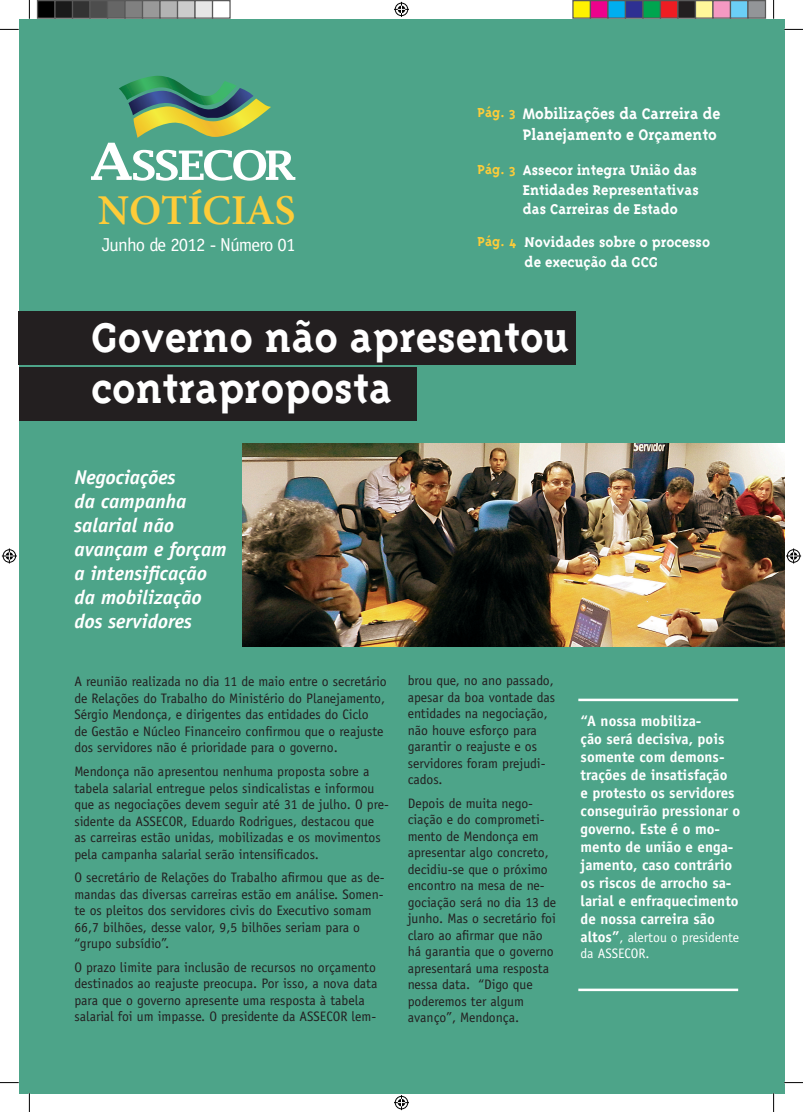
<style>
.page{position:relative;width:803px;height:1112px;background:#fff}
.page>*{position:absolute;margin:0;border:0;box-sizing:border-box;transform-origin:0 0}
.t1{font:700 47.5px/51px "Triplex Serif";color:#fff}
.t2{font:600 42.5px "Minion Pro";letter-spacing:-.01em;color:#fecc39}
.t3{font:italic 700 20px/24px "Officina Sans";color:#fff}
.t4{font:18.75px "Officina Sans";letter-spacing:-.04em;color:#fff}
.t5{font:700 17.5px/21px "Triplex Serif";color:#fff}
.t6{font:700 16.25px/19.5px "Triplex Serif";color:#fff;text-align:justify}
.t7{font:700 15px/18px "Officina Sans";color:#fff}
.t8{font:700 15px "Triplex Serif";color:#fecc39}
.t9{font:13.75px/16.5px "Officina Sans";color:#231f20}
.t10{font:13.75px/16.5px "Officina Sans";color:#fff}
.s1{font-size:15px;color:#fecc39}
.s2{font-weight:700;font-size:15px}
</style>
<div class="page">
<div style="left:19px;top:19px;width:765px;height:1073px;background:#4da489"></div>
<img style="left:242px;top:443px;width:542px;height:203px">
<svg style="left:91px;top:76px;width:204px;height:105px"></svg>
<div style="left:19px;top:311px;width:557px;height:53px;background:#231f20"></div>
<div style="left:19px;top:367px;width:397px;height:53px;background:#231f20"></div>
<hr style="left:578px;top:698px;width:160px;height:3px;background:#fff">
<hr style="left:578px;top:988px;width:160px;height:2px;background:#fff">
<svg style="left:0;top:29px;width:19px;height:1px"></svg>
<svg style="left:784px;top:29px;width:19px;height:1px"></svg>
<svg style="left:0;top:1082px;width:19px;height:1px"></svg>
<svg style="left:784px;top:1081px;width:19px;height:2px"></svg>
<svg style="left:29px;top:0;width:1px;height:19px"></svg>
<svg style="left:29px;top:1092px;width:1px;height:19px"></svg>
<svg style="left:773px;top:0;width:1px;height:19px"></svg>
<svg style="left:773px;top:1092px;width:1px;height:19px"></svg>
<svg style="left:394px;top:2px;width:15px;height:15px"></svg>
<svg style="left:394px;top:1095px;width:15px;height:14px"></svg>
<svg style="left:2px;top:548px;width:15px;height:15px"></svg>
<svg style="left:786px;top:548px;width:15px;height:15px"></svg>
<div style="left:38px;top:1px;width:17px;height:17px;background:#000"></div>
<div style="left:37px;top:0;width:19px;height:19px;border:1px solid #595959"></div>
<div style="left:55px;top:1px;width:18px;height:17px;background:#1a1a1a"></div>
<div style="left:54px;top:0;width:19px;height:19px;border:1px solid #595959"></div>
<div style="left:73px;top:1px;width:17px;height:17px;background:#333"></div>
<div style="left:72px;top:0;width:19px;height:19px;border:1px solid #595959"></div>
<div style="left:90px;top:1px;width:18px;height:17px;background:#4d4d4d"></div>
<div style="left:89px;top:0;width:19px;height:19px;border:1px solid #595959"></div>
<div style="left:108px;top:1px;width:17px;height:17px;background:#666"></div>
<div style="left:107px;top:0;width:19px;height:19px;border:1px solid #595959"></div>
<div style="left:125px;top:1px;width:18px;height:17px;background:#808080"></div>
<div style="left:124px;top:0;width:19px;height:19px;border:1px solid #595959"></div>
<div style="left:143px;top:1px;width:17px;height:17px;background:#999"></div>
<div style="left:142px;top:0;width:19px;height:19px;border:1px solid #595959"></div>
<div style="left:160px;top:1px;width:18px;height:17px;background:#b3b3b3"></div>
<div style="left:159px;top:0;width:19px;height:19px;border:1px solid #595959"></div>
<div style="left:178px;top:1px;width:17px;height:17px;background:#ccc"></div>
<div style="left:177px;top:0;width:19px;height:19px;border:1px solid #595959"></div>
<div style="left:195px;top:1px;width:18px;height:17px;background:#e6e6e6"></div>
<div style="left:194px;top:0;width:19px;height:19px;border:1px solid #595959"></div>
<div style="left:212px;top:0;width:19px;height:19px;border:1px solid #595959"></div>
<div style="left:573px;top:1px;width:17px;height:17px;background:#fff101"></div>
<div style="left:572px;top:0;width:19px;height:19px;border:1px solid #595959"></div>
<div style="left:590px;top:1px;width:18px;height:17px;background:#ed028c"></div>
<div style="left:590px;top:0;width:18px;height:19px;border:1px solid #595959"></div>
<div style="left:608px;top:1px;width:17px;height:17px;background:#00aeef"></div>
<div style="left:607px;top:0;width:19px;height:19px;border:1px solid #595959"></div>
<div style="left:625px;top:1px;width:18px;height:17px;background:#2e3092"></div>
<div style="left:625px;top:0;width:18px;height:19px;border:1px solid #595959"></div>
<div style="left:643px;top:1px;width:17px;height:17px;background:#00a54f"></div>
<div style="left:642px;top:0;width:19px;height:19px;border:1px solid #595959"></div>
<div style="left:660px;top:1px;width:18px;height:17px;background:#ee1d23"></div>
<div style="left:660px;top:0;width:18px;height:19px;border:1px solid #595959"></div>
<div style="left:678px;top:1px;width:17px;height:17px;background:#231f20"></div>
<div style="left:677px;top:0;width:19px;height:19px;border:1px solid #595959"></div>
<div style="left:695px;top:1px;width:18px;height:17px;background:#fff79a"></div>
<div style="left:695px;top:0;width:18px;height:19px;border:1px solid #595959"></div>
<div style="left:713px;top:1px;width:17px;height:17px;background:#f499c2"></div>
<div style="left:712px;top:0;width:19px;height:19px;border:1px solid #595959"></div>
<div style="left:730px;top:1px;width:18px;height:17px;background:#6bcff6"></div>
<div style="left:730px;top:0;width:18px;height:19px;border:1px solid #595959"></div>
<div style="left:748px;top:1px;width:17px;height:17px;background:#939598"></div>
<div style="left:747px;top:0;width:19px;height:19px;border:1px solid #595959"></div>
<p class="t8" style="left:477px;top:104px;width:40px">Pág. 3</p>
<p class="t5" style="left:523px;top:103px;width:199px">Mobilizações da Carreira de<br>Planejamento e Orçamento</p>
<p class="t6" style="left:523px;top:160px;width:177px;text-indent:-45px"><span class="s1">Pág. 3</span> Assecor integra União das Entidades Representativas das Carreiras de Estado</p>
<p class="t6" style="left:525px;top:232px;width:187px">Novidades sobre o processo de execução da GCG</p>
<h2 class="t2" style="left:98px;top:180px;width:199px">NOTÍCIAS</h2>
<h3 class="t4" style="left:102px;top:234px;width:195px">Junho de 2012 - Número 01</h3>
<p class="t8" style="left:477px;top:232px;width:40px">Pág. 4</p>
<h1 class="t1" style="left:91px;top:311px;width:480px">Governo não apresentou contraproposta</h1>
<h3 class="t3" style="left:74px;top:464px;width:154px">Negociações<br>da campanha salarial não avançam e forçam a intensificação da mobilização dos servidores</h3>
<p class="t9" style="left:74px;top:673px;width:314px">A reunião realizada no dia 11 de maio entre o secretário de Relações do Trabalho do Ministério do Planejamento, Sérgio Mendonça, e dirigentes das entidades do Ciclo<br>de Gestão e Núcleo Financeiro confirmou que o reajuste dos servidores não é prioridade para o governo.</p>
<p class="t9" style="left:74px;top:763px;width:316px">Mendonça não apresentou nenhuma proposta sobre a tabela salarial entregue pelos sindicalistas e informou que as negociações devem seguir até 31 de julho. O pre&shy;sidente da ASSECOR, Eduardo Rodrigues, destacou que as carreiras estão unidas, mobilizadas e os movimentos pela campanha salarial serão intensificados.</p>
<p class="t9" style="left:74px;top:869px;width:312px">O secretário de Relações do Trabalho afirmou que as de&shy;mandas das diversas carreiras estão em análise. Somen&shy;te os pleitos dos servidores civis do Executivo somam 66,7 bilhões, desse valor, 9,5 bilhões seriam para o “grupo subsídio”.</p>
<p class="t9" style="left:74px;top:958px;width:305px">O prazo limite para inclusão de recursos no orçamento destinados ao reajuste preocupa. Por isso, a nova data para que o governo apresente uma resposta à tabela salarial foi um impasse. O presidente da ASSECOR lem-</p>
<p class="t9" style="left:408px;top:672px;width:149px">brou que, no ano passado, apesar da boa vontade das entidades na negociação, não houve esforço para garantir o reajuste e os servidores foram prejudi&shy;cados.</p>
<p class="t9" style="left:408px;top:794px;width:150px">Depois de muita nego&shy;ciação e do comprometi&shy;mento de Mendonça em apresentar algo concreto, decidiu-se que o próximo encontro na mesa de ne&shy;gociação será no dia 13 de junho. Mas o secretário foi claro ao afirmar que não há garantia que o governo apresentará uma resposta nessa data. “Digo que poderemos ter algum avanço”, Mendonça.</p>
<p class="t7" style="left:581px;top:711px;width:161px">“A nossa mobiliza-<br>ção será decisiva, pois somente com demons&shy;trações de insatisfação<br>e protesto os servidores conseguirão pressionar o governo. Este é o mo&shy;mento de união e enga&shy;jamento, caso contrário os riscos de arrocho sa&shy;larial e enfraquecimento de nossa carreira são</p>
<p class="t10" style="left:581px;top:928px;width:160px"><span class="s2">altos”</span>, alertou o presidente da ASSECOR.</p>
</div>
